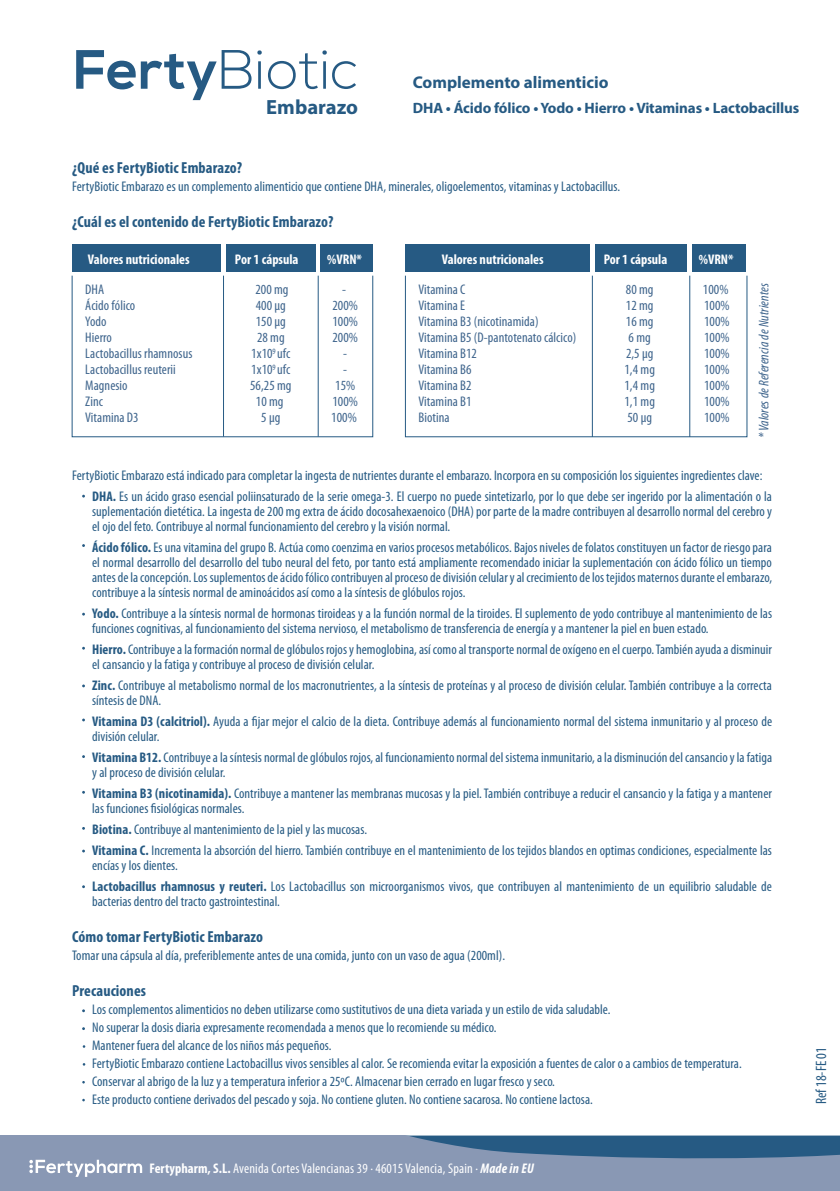
<style>
.page{position:relative;width:840px;height:1191px;background:#fff}
.page>*{position:absolute;margin:0;border:0;box-sizing:border-box;transform-origin:0 0}
.t1{font:700 20.6px "Myriad Pro";color:#265a83}
.t2{font:700 17px "Myriad Pro";color:#265a83}
.t3{font:700 condensed 16px "Myriad Pro";letter-spacing:.005em;color:#265a83}
.t4{font:700 15px "Myriad Pro";letter-spacing:-.01em;color:#265a83}
.t5{font:condensed 15px "Myriad Pro";color:#265a83}
.t6{font:condensed 14px/15px "Myriad Pro";letter-spacing:.005em;color:#265a83}
.t7{font:condensed 14px/16px "Myriad Pro";letter-spacing:.005em;color:#3e648c}
.t8{font:700 condensed 14px "Myriad Pro";color:#fff}
.t9{font:condensed 14px "Myriad Pro";letter-spacing:.015em;color:#fff}
.t10{font:italic condensed 14px "Myriad Pro";letter-spacing:.005em;color:#3e648c}
.s1{font-weight:700}
.s2{font-weight:700;font-style:italic}
</style>
<div class="page">
<div style="left:0;top:1135px;width:839px;height:56px;background:#8998b4"></div>
<svg style="left:76px;top:50px;width:175px;height:50px"></svg>
<svg style="left:257px;top:50px;width:4px;height:39px"></svg>
<svg style="left:268px;top:50px;width:58px;height:39px"></svg>
<svg style="left:332px;top:61px;width:24px;height:28px"></svg>
<div style="left:72px;top:244px;width:149px;height:27px;background:#265a83"></div>
<div style="left:226px;top:244px;width:89px;height:27px;background:#265a83"></div>
<div style="left:72px;top:275px;width:301px;height:162px;border:1px solid #265a83"></div>
<hr style="left:318px;top:276px;width:1px;height:160px;background:#265a83">
<hr style="left:223px;top:276px;width:1px;height:160px;background:#265a83">
<div style="left:320px;top:244px;width:52px;height:27px;background:#265a83"></div>
<div style="left:405px;top:244px;width:184px;height:27px;background:#265a83"></div>
<div style="left:594px;top:244px;width:92px;height:27px;background:#265a83"></div>
<div style="left:405px;top:275px;width:341px;height:162px;border:1px solid #265a83"></div>
<hr style="left:689px;top:276px;width:1px;height:161px;background:#265a83">
<hr style="left:591px;top:276px;width:1px;height:161px;background:#265a83">
<div style="left:691px;top:244px;width:54px;height:27px;background:#265a83"></div>
<svg style="left:17px;top:1135px;width:822px;height:41px;background:#748baa"></svg>
<h1 class="t1" style="left:266px;top:93px;width:93px">Embarazo</h1>
<p class="t2" style="left:412px;top:71px;width:197px">Complemento alimenticio</p>
<p class="t4" style="left:412px;top:98px;width:388px">DHA • Ácido fólico • Yodo • Hierro • Vitaminas • Lactobacillus</p>
<p class="t3" style="left:72px;top:159px;width:171px">¿Qué es FertyBiotic Embarazo?</p>
<p class="t6" style="left:72px;top:179px;width:549px">FertyBiotic Embarazo es un complemento alimenticio que contiene DHA, minerales, oligoelementos, vitaminas y Lactobacillus.</p>
<p class="t3" style="left:72px;top:213px;width:263px">¿Cuál es el contenido de FertyBiotic Embarazo?</p>
<p class="t8" style="left:88px;top:251px;width:103px">Valores nutricionales</p>
<p class="t8" style="left:235px;top:251px;width:65px">Por 1 cápsula</p>
<p class="t8" style="left:327px;top:251px;width:36px">%VRN*</p>
<p class="t7" style="left:85px;top:282px;width:108px">DHA<br>Ácido fólico<br>Yodo<br>Hierro<br>Lactobacillus rhamnosus<br>Lactobacillus reuterii<br>Magnesio<br>Zinc<br>Vitamina D3</p>
<p class="t7" style="left:250px;top:282px;width:43px;text-align:center">200 mg<br>400 μg<br>150 μg<br>28 mg<br>1x10<sup>9</sup> ufc<br>1x10<sup>9</sup> ufc<br>56,25 mg<br>10 mg<br>5 μg</p>
<p class="t7" style="left:331px;top:282px;width:28px;text-align:center">-<br>200%<br>100%<br>200% -<br>-<br>15%<br>100%<br>100%</p>
<p class="t8" style="left:441px;top:251px;width:103px">Valores nutricionales</p>
<p class="t8" style="left:603px;top:251px;width:65px">Por 1 cápsula</p>
<p class="t8" style="left:698px;top:251px;width:36px">%VRN*</p>
<p class="t7" style="left:418px;top:282px;width:159px">Vitamina C<br>Vitamina E<br>Vitamina B3 (nicotinamida)<br>Vitamina B5 (D-pantotenato cálcico)<br>Vitamina B12<br>Vitamina B6<br>Vitamina B2<br>Vitamina B1<br>Biotina</p>
<p class="t7" style="left:624px;top:282px;width:32px">80 mg<br>12 mg<br>16 mg<br>6 mg<br>2,5 μg<br>1,4 mg<br>1,4 mg<br>1,1 mg<br>50 μg</p>
<p class="t7" style="left:702px;top:282px;width:28px;text-align:justify">100% 100% 100% 100% 100% 100% 100% 100% 100%</p>
<p class="t10" style="left:755px;top:438px;width:157px;rotate:-90deg">* Valores de Referencia de Nutrientes</p>
<p class="t6" style="left:92px;top:465px;width:681px;line-height:21px;text-indent:-20px">FertyBiotic Embarazo está indicado para completar la ingesta de nutrientes durante el embarazo. Incorpora en su composición los siguientes ingredientes clave:<br><span class="s1">DHA.</span> Es un ácido graso esencial poliinsaturado de la serie omega-3. El cuerpo no puede sintetizarlo, por lo que debe ser ingerido por la alimentación o la</p>
<p class="t6" style="left:92px;top:504px;width:681px">suplementación dietética. La ingesta de 200 mg extra de ácido docosahexaenoico (DHA) por parte de la madre contribuyen al desarrollo normal del cerebro y el ojo del feto. Contribuye al normal funcionamiento del cerebro y la visión normal.</p>
<p class="t6" style="left:92px;top:540px;width:681px;text-align:justify"><span class="s1">Ácido fólico.</span> Es una vitamina del grupo B. Actúa como coenzima en varios procesos metabólicos. Bajos niveles de folatos constituyen un factor de riesgo para el normal desarrollo del desarrollo del tubo neural del feto, por tanto está ampliamente recomendado iniciar la suplementación con ácido fólico un tiempo antes de la concepción. Los suplementos de ácido fólico contribuyen al proceso de división celular y al crecimiento de los tejidos maternos durante el embarazo, contribuye a la síntesis normal de aminoácidos así como a la síntesis de glóbulos rojos.</p>
<p class="t6" style="left:92px;top:606px;width:681px"><span class="s1">Yodo.</span> Contribuye a la síntesis normal de hormonas tiroideas y a la función normal de la tiroides. El suplemento de yodo contribuye al mantenimiento de las funciones cognitivas, al funcionamiento del sistema nervioso, el metabolismo de transferencia de energía y a mantener la piel en buen estado.</p>
<p class="t6" style="left:92px;top:642px;width:681px"><span class="s1">Hierro.</span> Contribuye a la formación normal de glóbulos rojos y hemoglobina, así como al transporte normal de oxígeno en el cuerpo. También ayuda a disminuir el cansancio y la fatiga y contribuye al proceso de división celular.</p>
<p class="t6" style="left:92px;top:678px;width:681px"><span class="s1">Zinc.</span> Contribuye al metabolismo normal de los macronutrientes, a la síntesis de proteínas y al proceso de división celular. También contribuye a la correcta síntesis de DNA.</p>
<p class="t6" style="left:92px;top:714px;width:681px"><span class="s1">Vitamina D3 (calcitriol).</span> Ayuda a fijar mejor el calcio de la dieta. Contribuye además al funcionamiento normal del sistema inmunitario y al proceso de división celular.</p>
<p class="t6" style="left:92px;top:750px;width:681px"><span class="s1">Vitamina B12.</span> Contribuye a la síntesis normal de glóbulos rojos, al funcionamiento normal del sistema inmunitario, a la disminución del cansancio y la fatiga y al proceso de división celular.</p>
<p class="t6" style="left:92px;top:786px;width:681px"><span class="s1">Vitamina B3 (nicotinamida).</span> Contribuye a mantener las membranas mucosas y la piel. También contribuye a reducir el cansancio y la fatiga y a mantener las funciones fisiológicas normales.</p>
<p class="t6" style="left:92px;top:819px;width:681px;line-height:21px"><span class="s1">Biotina.</span> Contribuye al mantenimiento de la piel y las mucosas.<br><span class="s1">Vitamina C.</span> Incrementa la absorción del hierro. También contribuye en el mantenimiento de los tejidos blandos en optimas condiciones, especialmente las</p>
<p class="t6" style="left:92px;top:855px;width:681px;line-height:21px">encías y los dientes.<br><span class="s1">Lactobacillus rhamnosus y reuteri.</span> Los Lactobacillus son microorganismos vivos, que contribuyen al mantenimiento de un equilibrio saludable de</p>
<p class="t6" style="left:92px;top:894px;width:189px">bacterias dentro del tracto gastrointestinal.</p>
<p class="t3" style="left:72px;top:928px;width:192px">Cómo tomar FertyBiotic Embarazo</p>
<p class="t6" style="left:72px;top:948px;width:434px">Tomar una cápsula al día, preferiblemente antes de una comida, junto con un vaso de agua (200ml).</p>
<p class="t3" style="left:72px;top:982px;width:75px">Precauciones</p>
<p class="t6" style="left:92px;top:1000px;width:650px;line-height:18px">Los complementos alimenticios no deben utilizarse como sustitutivos de una dieta variada y un estilo de vida saludable.<br>No superar la dosis diaria expresamente recomendada a menos que lo recomiende su médico.<br>Mantener fuera del alcance de los niños más pequeños.<br>FertyBiotic Embarazo contiene Lactobacillus vivos sensibles al calor. Se recomienda evitar la exposición a fuentes de calor o a cambios de temperatura.<br>Conservar al abrigo de la luz y a temperatura inferior a 25ºC. Almacenar bien cerrado en lugar fresco y seco.<br>Este producto contiene derivados del pescado y soja. No contiene gluten. No contiene sacarosa. No contiene lactosa.</p>
<p class="t5" style="left:812px;top:1104px;width:59px;rotate:-90deg">Ref 18-FE 01</p>
<p class="t9" style="left:149px;top:1160px;width:386px"><span class="s1">Fertypharm, S.L.</span> Avenida Cortes Valencianas 39 · 46015 Valencia, Spain · <span class="s2">Made in EU</span></p>
</div>
